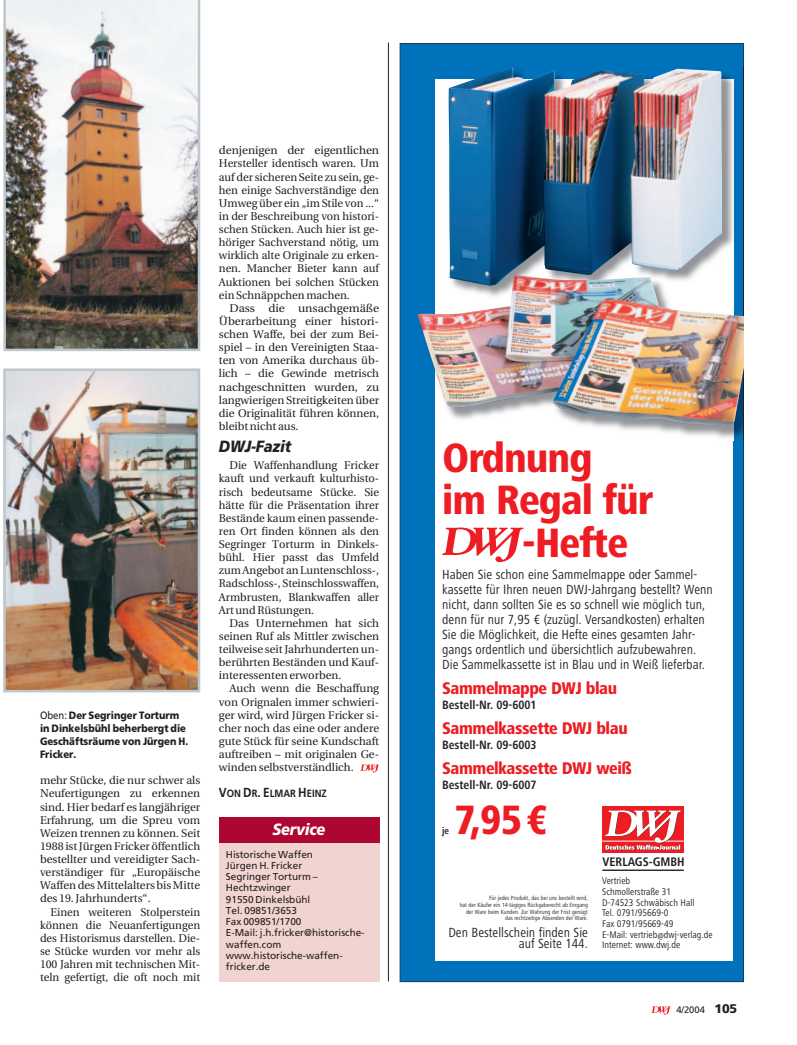
<style>
.page{position:relative;width:797px;height:1045px;background:#fff}
.page>*{position:absolute;margin:0;border:0;box-sizing:border-box;transform-origin:0 0}
.t1{font:800 condensed 42.5px "Frutiger Next LT";letter-spacing:-.025em;color:#ee1d23}
.t2{font:800 condensed 17.5px "Frutiger Next LT";letter-spacing:-.025em;color:#ee1d23}
.t3{font:italic 900 16.25px "Frutiger";letter-spacing:-.005em;color:#231f20;scale:.9 1}
.t4{font:italic 900 16.25px "Frutiger";letter-spacing:-.02em;color:#fff;scale:.9 1}
.t5{font:condensed 13.75px/15px "Frutiger Next LT";color:#231f20;text-align:right}
.t6{font:700 condensed 12.5px "Frutiger Next LT";color:#231f20}
.t7{font:700 condensed 12.25px "Frutiger";color:#231f20}
.t8{font:11.25px/13.1px "Utopia";letter-spacing:-.005em;color:#231f20;text-align:justify}
.t9{font:11.25px/13.1px "Utopia";letter-spacing:-.005em;color:#231f20;text-align:justify;scale:1.05 1}
.t10{font:900 10.62px/13.1px "Frutiger";color:#231f20;scale:.9 1}
.t11{font:700 10.5px "Frutiger";color:#231f20;scale:.9 1}
.t12{font:10px/11.2px "Frutiger";letter-spacing:-.005em;color:#231f20}
.t13{font:condensed 10px/10.6px "Frutiger Next LT";color:#231f20}
.t14{font:700 condensed 10px "Frutiger Next LT";color:#231f20}
.t15{font:9.38px "Frutiger";color:#231f20}
.t16{font:condensed 6.25px/6.8px "Frutiger Next LT";color:#231f20;text-align:right}
.s1{font-weight:400}
.s2{font-size:13.12px}
.s3{font-weight:900;font-size:12.5px}
</style>
<div class="page">
<svg style="left:651px;top:1006px;width:19px;height:9px"></svg>
<div style="left:399px;top:43px;width:344px;height:939px;background:#0072bc"></div>
<div style="left:435px;top:80px;width:297px;height:881px;background:#fff"></div>
<div style="left:602px;top:807px;width:81px;height:46px;background:#ee1d23"></div>
<hr style="left:602px;top:841px;width:81px;height:1px;background:#fff">
<svg style="left:605px;top:810px;width:75px;height:40px"></svg>
<hr style="left:602px;top:870px;width:81px;height:1px;background:#231f20">
<svg style="left:442px;top:527px;width:81px;height:35px"></svg>
<img style="left:743px;top:67px;width:1px;height:374px">
<img style="left:416px;top:67px;width:327px;height:359px">
<hr style="left:388px;top:42px;width:1px;height:939px;background:#231f20">
<svg style="left:360px;top:765px;width:19px;height:7px"></svg>
<img style="left:3px;top:0;width:197px;height:351px">
<img style="left:7px;top:372px;width:189px;height:316px">
<div style="left:3px;top:368px;width:197px;height:324px;border:3px solid #bdc7cc"></div>
<div style="left:219px;top:843px;width:160px;height:138px;background:#f1d4cf"></div>
<div style="left:219px;top:818px;width:160px;height:25px;background:#ad0630"></div>
<p class="t10" style="left:40px;top:709px;width:166px"><span class="s1">Oben:</span> Der Segringer Torturm in Dinkelsbühl beherbergt die<br>Geschäftsräume von Jürgen H.<br>Fricker.</p>
<p class="t8" style="left:40px;top:775px;width:162px">mehr Stücke, die nur schwer als Neufertigungen zu erkennen sind. Hier bedarf es langjähriger Erfahrung, um die Spreu vom Weizen trennen zu können. Seit 1988 ist Jürgen Fricker öffentlich bestellter und vereidigter Sach&shy;verständiger für „Europäische Waffen des Mittelalters bis Mitte des 19. Jahrhunderts“.</p>
<p class="t8" style="left:40px;top:906px;width:162px;text-indent:11px">Einen weiteren Stolperstein können die Neuanfertigungen des Historismus darstellen. Die&shy;se Stücke wurden vor mehr als 100 Jahren mit technischen Mit&shy;teln gefertigt, die oft noch mit</p>
<p class="t8" style="left:219px;top:145px;width:162px">denjenigen der eigentlichen Hersteller identisch waren. Um auf der sicheren Seite zu sein, ge&shy;hen einige Sachverständige den Umweg über ein „im Stile von ...“ in der Beschreibung von histori&shy;schen Stücken. Auch hier ist ge&shy;höriger Sachverstand nötig, um wirklich alte Originale zu erken&shy;nen. Mancher Bieter kann auf Auktionen bei solchen Stücken ein Schnäppchen machen.</p>
<p class="t9" style="left:219px;top:302px;width:154px;text-indent:11px">Dass die unsachgemäße Überarbeitung einer histori&shy;schen Waffe, bei der zum Bei&shy;spiel – in den Vereinigten Staa&shy;ten von Amerika durchaus üb&shy;lich – die Gewinde metrisch nachgeschnitten wurden, zu langwierigen Streitigkeiten über die Originalität führen können, bleibt nicht aus.</p>
<h3 class="t3" style="left:219px;top:440px;width:82px">DWJ-Fazit</h3>
<p class="t8" style="left:219px;top:460px;width:162px;text-indent:11px">Die Waffenhandlung Fricker kauft und verkauft kulturhisto&shy;risch bedeutsame Stücke. Sie hätte für die Präsentation ihrer Bestände kaum einen passende&shy;ren Ort finden können als den Segringer Torturm in Dinkels&shy;bühl. Hier passt das Umfeld zum Angebot an Luntenschloss-, Radschloss-, Steinschlosswaffen, Armbrusten, Blankwaffen aller Art und Rüstungen.</p>
<p class="t8" style="left:219px;top:617px;width:162px;text-indent:11px">Das Unternehmen hat sich seinen Ruf als Mittler zwischen teilweise seit Jahrhunderten un&shy;berührten Beständen und Kauf&shy;interessenten erworben.</p>
<p class="t8" style="left:219px;top:683px;width:162px;text-indent:11px">Auch wenn die Beschaffung von Orignalen immer schwieri&shy;ger wird, wird Jürgen Fricker si&shy;cher noch das eine oder andere gute Stück für seine Kundschaft auftreiben – mit originalen Ge&shy;winden selbstverständlich.</p>
<p class="t11" style="left:219px;top:789px;width:121px"><span class="s2">V</span>ON <span class="s2">D</span>R<span class="s2">. E</span>LMAR <span class="s2">H</span>EINZ</p>
<h3 class="t4" style="left:272px;top:823px;width:60px">Service</h3>
<p class="t12" style="left:226px;top:849px;width:140px">Historische Waffen<br>Jürgen H. Fricker<br>Segringer Torturm –<br>Hechtzwinger<br>91550 Dinkelsbühl<br>Tel. 09851/3653<br>Fax 009851/1700<br>E-Mail: j.h.fricker@historische&shy;waffen.com www.historische-waffen&shy;fricker.de</p>
<h1 class="t1" style="left:442px;top:442px;width:152px">Ordnung</h1>
<h1 class="t1" style="left:442px;top:484px;width:212px">im Regal für</h1>
<h1 class="t1" style="left:522px;top:527px;width:107px">-Hefte</h1>
<p class="t5" style="left:442px;top:568px;width:272px;text-align:left">Haben Sie schon eine Sammel mappe oder Sammel&shy;kassette für Ihren neuen DWJ-Jahrgang bestellt? Wenn nicht, dann sollten Sie es so schnell wie möglich tun, denn für nur 7,95 € (zuzügl. Versandkosten) erhalten Sie die Möglichkeit, die Hefte eines gesamten Jahr&shy;gangs ordentlich und übersichtlich aufzube wahren.<br>Die Sammelkassette ist in Blau und in Weiß lieferbar.</p>
<h2 class="t2" style="left:442px;top:681px;width:176px">Sammelmappe DWJ blau</h2>
<p class="t6" style="left:442px;top:698px;width:96px">Bestell-Nr. 09-6001</p>
<h2 class="t2" style="left:442px;top:721px;width:187px">Sammelkassette DWJ blau</h2>
<p class="t6" style="left:442px;top:738px;width:96px">Bestell-Nr. 09-6003</p>
<h2 class="t2" style="left:442px;top:761px;width:191px">Sammelkassette DWJ weiß</h2>
<p class="t6" style="left:442px;top:778px;width:96px">Bestell-Nr. 09-6007</p>
<p class="t14" style="left:442px;top:825px;width:9px">je</p>
<h1 class="t1" style="left:454px;top:804px;width:94px">7,95 €</h1>
<p class="t16" style="left:459px;top:895px;width:130px">Für jedes Produkt, das bei uns bestellt wird,<br>hat der Käufer ein 14-tägiges Rückgaberecht ab Eingang der Ware beim Kunden. Zur Wahrung der Frist genügt das rechtzeitige Absenden der Ware.</p>
<p class="t5" style="left:448px;top:928px;width:141px;line-height:11.2px">Den Bestellschein finden Sie auf Seite 144.</p>
<p class="t7" style="left:602px;top:857px;width:84px">VERLAGS-GMBH</p>
<p class="t13" style="left:602px;top:877px;width:112px">Vertrieb<br>Schmollerstraße 31<br>D-74523 Schwäbisch Hall<br>Tel. 0791/95669-0<br>Fax 0791/95669-49<br>E-Mail: vertrieb@dwj-verlag.de<br>Internet: www.dwj.de</p>
<p class="t15" style="left:676px;top:1006px;width:62px">4/2004 <span class="s3">105</span></p>
</div>
